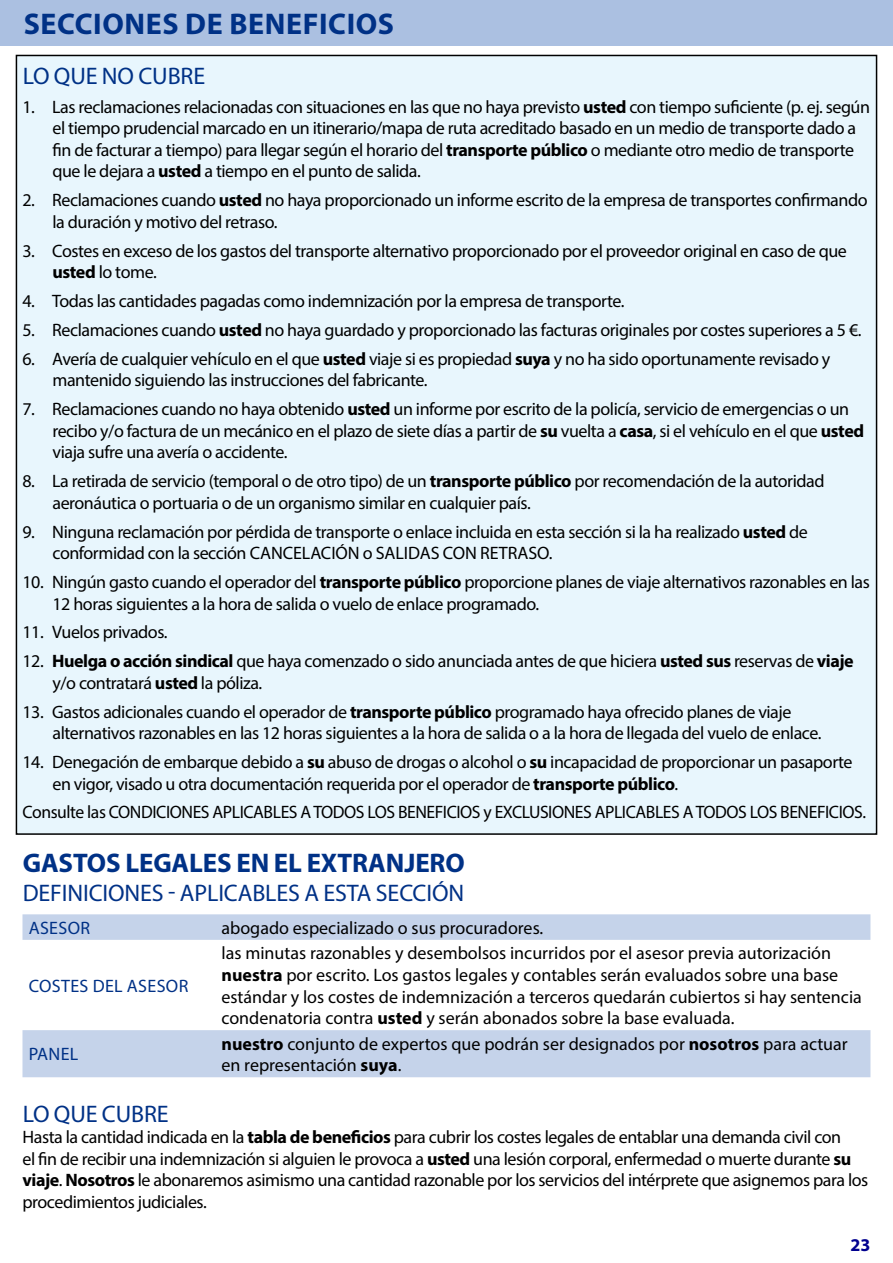
<style>
.page{position:relative;width:893px;height:1263px;background:#fff}
.page>*{position:absolute;margin:0;border:0;box-sizing:border-box;transform-origin:0 0}
.t1{font:700 30px "Myriad Pro";letter-spacing:.02em;color:#003186}
.Heading{font:700 27px "Myriad Pro";letter-spacing:-.005em;color:#003186}
.Subheading{font:24px "Myriad Pro";letter-spacing:-.005em;color:#003186}
.t2{font:18px/21.6px "Myriad Pro";letter-spacing:-.025em;color:#000}
.t3{font:18px/21.6px "Myriad Pro";color:#000}
.t4{font:18px "Myriad Pro";letter-spacing:.02em;color:#003186}
.t5{font:700 18px "Myriad Pro";color:#00008f}
.s1{font-weight:700}
</style>
<div class="page">
<div style="left:0;top:0;width:893px;height:45px;background:#abc0e1"></div>
<div style="left:16px;top:55px;width:860px;height:779px;background:#e8f6fd"></div>
<svg style="left:22px;top:914px;width:848px;height:163px"></svg>
<h1 class="t1" style="left:24px;top:4px;width:372px">SECCIONES DE BENEFICIOS</h1>
<p class="Subheading" style="left:23px;top:61px;width:184px">LO QUE NO CUBRE</p>
<p class="t2" style="left:52px;top:96px;width:819px;text-indent:-30px">1. Las reclamaciones relacionadas con situaciones en las que no haya previsto <span class="s1">usted</span> con tiempo suficiente (p. ej. según el tiempo prudencial marcado en un itinerario/mapa de ruta acreditado basado en un medio de transporte dado a fin de facturar a tiempo) para llegar según el horario del <span class="s1">transporte público</span> o mediante otro medio de transporte que le dejara a <span class="s1">usted</span> a tiempo en el punto de salida.</p>
<p class="t2" style="left:52px;top:189px;width:817px;text-indent:-30px">2. Reclamaciones cuando <span class="s1">usted</span> no haya proporcionado un informe escrito de la empresa de transportes confirmando la duración y motivo del retraso.</p>
<p class="t2" style="left:52px;top:240px;width:796px;text-indent:-30px">3. Costes en exceso de los gastos del transporte alternativo proporcionado por el proveedor original en caso de que <span class="s1">usted</span> lo tome.</p>
<p class="t2" style="left:22px;top:290px;width:603px">4. Todas las cantidades pagadas como indemnización por la empresa de transporte.</p>
<p class="t2" style="left:22px;top:319px;width:840px">5. Reclamaciones cuando <span class="s1">usted</span> no haya guardado y proporcionado las facturas originales por costes superiores a 5 €.</p>
<p class="t2" style="left:52px;top:348px;width:779px;text-indent:-30px">6. Avería de cualquier vehículo en el que <span class="s1">usted</span> viaje si es propiedad <span class="s1">suya</span> y no ha sido oportunamente revisado y mantenido siguiendo las instrucciones del fabricante.</p>
<p class="t2" style="left:52px;top:398px;width:813px;text-indent:-30px">7. Reclamaciones cuando no haya obtenido <span class="s1">usted</span> un informe por escrito de la policía, servicio de emergencias o un recibo y/o factura de un mecánico en el plazo de siete días a partir de <span class="s1">su</span> vuelta a <span class="s1">casa</span>, si el vehículo en el que <span class="s1">usted </span>viaja sufre una avería o accidente.</p>
<p class="t2" style="left:52px;top:470px;width:773px;text-indent:-30px">8. La retirada de servicio (temporal o de otro tipo) de un <span class="s1">transporte público</span> por recomendación de la autoridad aeronáutica o portuaria o de un organismo similar en cualquier país.</p>
<p class="t2" style="left:52px;top:520px;width:757px;text-indent:-30px">9. Ninguna reclamación por pérdida de transporte o enlace incluida en esta sección si la ha realizado <span class="s1">usted</span> de conformidad con la sección CANCELACIÓN o SALIDAS CON RETRASO.</p>
<p class="t2" style="left:52px;top:571px;width:819px;text-indent:-30px">10. Ningún gasto cuando el operador del <span class="s1">transporte público</span> proporcione planes de viaje alternativos razonables en las<br>12 horas siguientes a la hora de salida o vuelo de enlace programado.</p>
<p class="t2" style="left:22px;top:621px;width:147px">11. Vuelos privados.</p>
<p class="t2" style="left:52px;top:650px;width:803px;text-indent:-30px">12. <span class="s1">Huelga o acción sindical</span> que haya comenzado o sido anunciada antes de que hiciera <span class="s1">usted sus</span> reservas de <span class="s1">viaje </span>y/o contratará <span class="s1">usted</span> la póliza.</p>
<p class="t2" style="left:52px;top:700px;width:770px;text-indent:-30px">13. Gastos adicionales cuando el operador de <span class="s1">transporte público</span> programado haya ofrecido planes de viaje alternativos razonables en las 12 horas siguientes a la hora de salida o a la hora de llegada del vuelo de enlace.</p>
<p class="t2" style="left:52px;top:751px;width:802px;text-indent:-30px">14. Denegación de embarque debido a <span class="s1">su</span> abuso de drogas o alcohol o <span class="s1">su</span> incapacidad de proporcionar un pasaporte en vigor, visado u otra documentación requerida por el operador de <span class="s1">transporte público</span>.</p>
<p class="t2" style="left:22px;top:801px;width:845px">Consulte las CONDICIONES APLICABLES A TODOS LOS BENEFICIOS y EXCLUSIONES APLICABLES A TODOS LOS BENEFICIOS.</p>
<p class="Heading" style="left:23px;top:846px;width:443px">GASTOS LEGALES EN EL EXTRANJERO</p>
<p class="Subheading" style="left:23px;top:878px;width:443px">DEFINICIONES - APLICABLES A ESTA SECCIÓN</p>
<p class="t4" style="left:29px;top:917px;width:63px">ASESOR</p>
<p class="t3" style="left:221px;top:917px;width:323px">abogado especializado o sus procuradores.</p>
<p class="t4" style="left:29px;top:974px;width:161px">COSTES DEL ASESOR</p>
<p class="t3" style="left:221px;top:942px;width:642px">las minutas razonables y desembolsos incurridos por el asesor previa autorización <span class="s1">nuestra</span> por escrito. Los gastos legales y contables serán evaluados sobre una base estándar y los costes de indemnización a terceros quedarán cubiertos si hay sentencia condenatoria contra <span class="s1">usted</span> y serán abonados sobre la base evaluada.</p>
<p class="t4" style="left:29px;top:1043px;width:51px">PANEL</p>
<p class="t3" style="left:221px;top:1032px;width:628px"><span class="s1">nuestro</span> conjunto de expertos que podrán ser designados por <span class="s1">nosotros</span> para actuar en representación <span class="s1">suya</span>.</p>
<p class="Subheading" style="left:23px;top:1099px;width:147px">LO QUE CUBRE</p>
<p class="t2" style="left:22px;top:1126px;width:847px">Hasta la cantidad indicada en la <span class="s1">tabla de beneficios</span> para cubrir los costes legales de entablar una demanda civil con<br>el fin de recibir una indemnización si alguien le provoca a <span class="s1">usted</span> una lesión corporal, enfermedad o muerte durante <span class="s1">su viaje</span>. <span class="s1">Nosotros</span> le abonaremos asimismo una cantidad razonable por los servicios del intérprete que asignemos para los procedimientos judiciales.</p>
<p class="t5" style="left:850px;top:1233px;width:21px">23</p>
</div>
